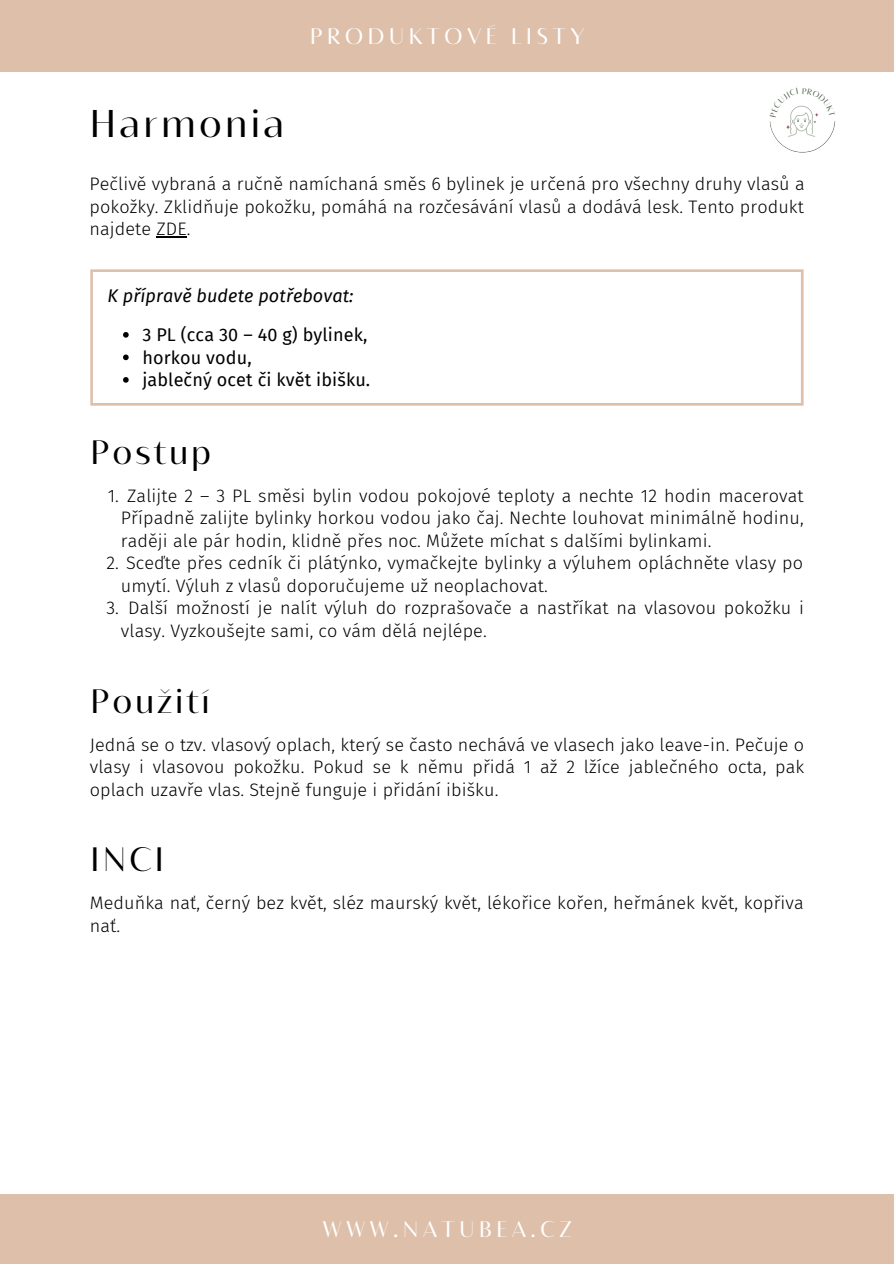
<style>
.page{position:relative;width:894px;height:1264px;background:#fff}
.page>*{position:absolute;margin:0;border:0;box-sizing:border-box;transform-origin:0 0}
.t1{font:36px "Bw Vivant";letter-spacing:.09em;color:#000}
.t2{font:31.5px "Bw Vivant";letter-spacing:.09em;color:#000}
.t3{font:21px "Bw Vivant";letter-spacing:.2em;color:#fff}
.t4{font:300 18px/22.5px "Fira Sans";letter-spacing:.005em;color:#000;text-align:justify}
.t5{font:18px/22.5px "Fira Sans";letter-spacing:.005em;color:#000}
.t6{font:italic 18px "Fira Sans";letter-spacing:.005em;color:#000}
</style>
<div class="page">
<div style="left:0;top:0;width:893px;height:71px;background:#dec0aa"></div>
<div style="left:0;top:1193px;width:893px;height:70px;background:#dec0aa"></div>
<svg style="left:90px;top:269px;width:713px;height:136px"></svg>
<svg style="left:123px;top:332px;width:6px;height:5px"></svg>
<svg style="left:123px;top:354px;width:6px;height:6px"></svg>
<svg style="left:123px;top:377px;width:6px;height:6px"></svg>
<hr style="left:156px;top:236px;width:31px;height:1px;background:#000">
<svg style="left:769px;top:105px;width:66px;height:47px"></svg>
<h1 class="t1" style="left:89px;top:101px;width:196px">Harmonia</h1>
<p class="t3" style="left:310px;top:24px;width:276px">PRODUKTOVÉ LISTY</p>
<p class="t4" style="left:89px;top:173px;width:716px">Pečlivě vybraná a ručně namíchaná směs 6 bylinek je určená pro všechny druhy vlasů a pokožky. Zklidňuje pokožku, pomáhá na rozčesávání vlasů a dodává lesk. Tento produkt najdete ZDE.</p>
<p class="t6" style="left:107px;top:285px;width:247px">K přípravě budete potřebovat:</p>
<p class="t5" style="left:142px;top:324px;width:229px">3 PL (cca 30 – 40 g) bylinek, horkou vodu,<br>jablečný ocet či květ ibišku.</p>
<h2 class="t2" style="left:90px;top:432px;width:122px">Postup</h2>
<p class="t4" style="left:121px;top:484px;width:684px;text-indent:6px">Zalijte 2 – 3 PL směsi bylin vodou pokojové teploty a nechte 12 hodin macerovat Případně zalijte bylinky horkou vodou jako čaj. Nechte louhovat minimálně hodinu, raději ale pár hodin, klidně přes noc. Můžete míchat s dalšími bylinkami.</p>
<p class="t4" style="left:106px;top:552px;width:697px">2. Sceďte přes cedník či plátýnko, vymačkejte bylinky a výluhem opláchněte vlasy po</p>
<p class="t4" style="left:121px;top:574px;width:428px">umytí. Výluh z vlasů doporučujeme už neoplachovat.</p>
<p class="t4" style="left:128px;top:597px;width:677px">Další možností je nalít výluh do rozprašovače a nastříkat na vlasovou pokožku i</p>
<p class="t4" style="left:121px;top:619px;width:367px">vlasy. Vyzkoušejte sami, co vám dělá nejlépe.</p>
<p class="t4" style="left:108px;top:484px;width:13px">1.</p>
<p class="t4" style="left:106px;top:597px;width:14px">3.</p>
<h2 class="t2" style="left:90px;top:681px;width:121px">Použití</h2>
<p class="t4" style="left:90px;top:733px;width:716px">Jedná se o tzv. vlasový oplach, který se často nechává ve vlasech jako leave-in. Pečuje o vlasy i vlasovou pokožku. Pokud se k němu přidá 1 až 2 lžíce jablečného octa, pak oplach uzavře vlas. Stejně funguje i přidání ibišku.</p>
<h2 class="t2" style="left:90px;top:840px;width:75px">INCI</h2>
<p class="t4" style="left:90px;top:892px;width:715px">Meduňka nať, černý bez květ, sléz maurský květ, lékořice kořen, heřmánek květ, kopřiva nať.</p>
<p class="t3" style="left:322px;top:1216px;width:250px">WWW.NATUBEA.CZ</p>
</div>
